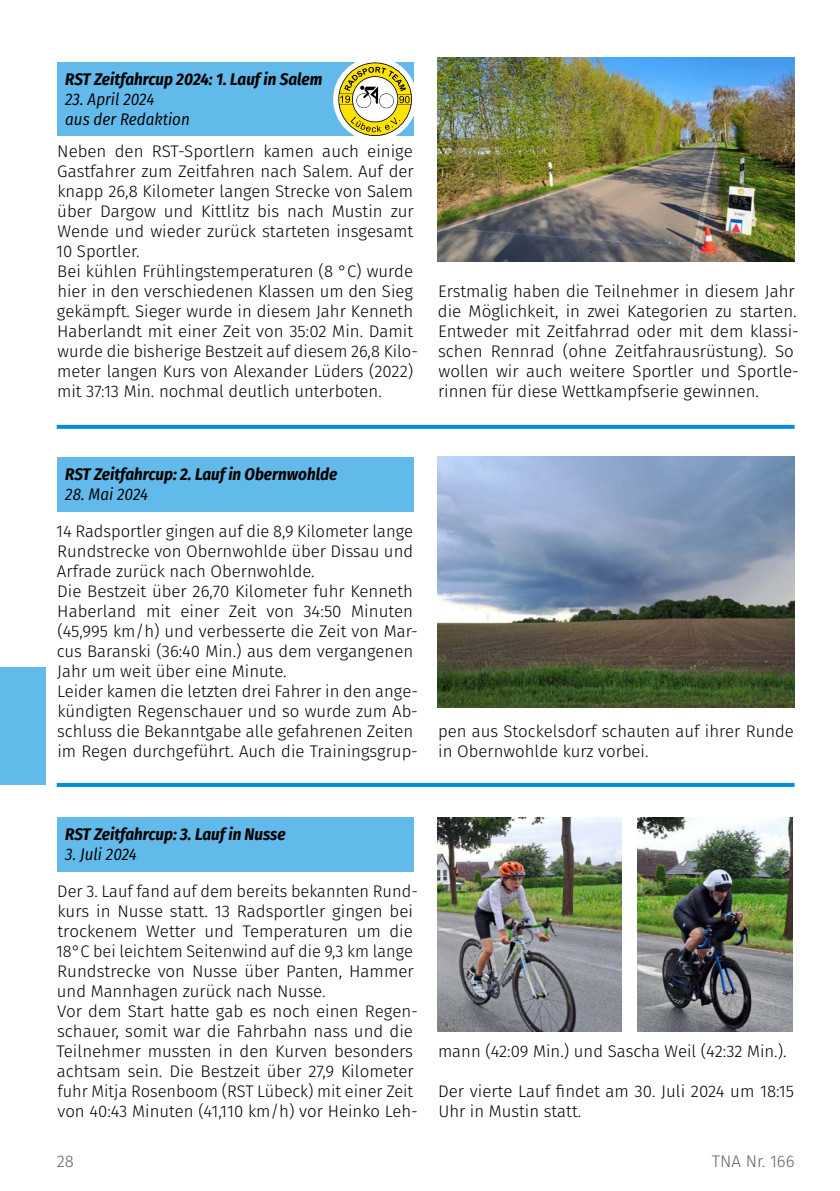
<style>
.page{position:relative;width:840px;height:1191px;background:#fff}
.page>*{position:absolute;margin:0;border:0;box-sizing:border-box;transform-origin:0 0}
.t1{font:300 16.8px/20px "Fira Sans";color:#000}
.t2{font:italic 700 16.8px "Fira Sans Condensed";color:#000}
.t3{font:italic 16.8px/20px "Fira Sans Condensed";color:#000}
.t4{font:300 16.8px "Fira Sans";color:#646363}
</style>
<div class="page">
<div style="left:0;top:667px;width:45px;height:118px;background:#62baea"></div>
<div style="left:57px;top:63px;width:356px;height:73px;background:#62baea"></div>
<svg style="left:338px;top:62px;width:74px;height:74px;background:#cac77a"></svg>
<div style="left:333px;top:57px;width:84px;height:84px;border:4px solid #fff;border-radius:50%"></div>
<div style="left:57px;top:457px;width:356px;height:54px;background:#62baea"></div>
<div style="left:57px;top:817px;width:356px;height:54px;background:#62baea"></div>
<img style="left:437px;top:817px;width:184px;height:214px">
<img style="left:637px;top:817px;width:155px;height:214px">
<img style="left:437px;top:57px;width:357px;height:204px">
<img style="left:437px;top:457px;width:357px;height:250px">
<svg style="left:57px;top:425px;width:737px;height:4px;background:#0994d8"></svg>
<svg style="left:57px;top:783px;width:737px;height:4px;background:#0391d7"></svg>
<p class="t2" style="left:65px;top:65px;width:258px">RST Zeitfahrcup 2024: 1. Lauf in Salem</p>
<p class="t3" style="left:65px;top:89px;width:126px">23. April 2024<br>aus der Redaktion</p>
<p class="t1" style="left:56px;top:141px;width:363px">Neben den RST-Sportlern kamen auch einige Gastfahrer zum Zeitfahren nach Salem. Auf der knapp 26,8 Kilometer langen Strecke von Salem über Dargow und Kittlitz bis nach Mustin zur Wende und wieder zurück starteten insgesamt 10 Sportler.<br>Bei kühlen Frühlingstemperaturen (8 °C) wurde hier in den verschiedenen Klassen um den Sieg gekämpft. Sieger wurde in diesem Jahr Kenneth Haberlandt mit einer Zeit von 35:02 Min. Damit wurde die bisherige Bestzeit auf diesem 26,8 Kilo&shy;meter langen Kurs von Alexander Lüders (2022) mit 37:13 Min. nochmal deutlich unterboten.</p>
<p class="t1" style="left:437px;top:281px;width:362px">Erstmalig haben die Teilnehmer in diesem Jahr die Möglichkeit, in zwei Kategorien zu starten.<br>Entweder mit Zeitfahrrad oder mit dem klassi&shy;schen Rennrad (ohne Zeitfahrausrüstung). So wollen wir auch weitere Sportler und Sportle&shy;rinnen für diese Wettkampfserie gewinnen.</p>
<p class="t2" style="left:65px;top:460px;width:273px">RST Zeitfahrcup: 2. Lauf in Obernwohlde</p>
<p class="t3" style="left:65px;top:483px;width:84px">28. Mai 2024</p>
<p class="t1" style="left:56px;top:521px;width:363px">14 Radsportler gingen auf die 8,9 Kilometer lange Rundstrecke von Obernwohlde über Dissau und Arfrade zurück nach Obernwohlde.<br>Die Bestzeit über 26,70 Kilometer fuhr Kenneth Haberland mit einer Zeit von 34:50 Minuten (45,995 km/h) und verbesserte die Zeit von Mar&shy;cus Baranski (36:40 Min.) aus dem vergangenen Jahr um weit über eine Minute.<br>Leider kamen die letzten drei Fahrer in den ange&shy;kündigten Regenschauer und so wurde zum Ab&shy;schluss die Bekanntgabe alle gefahrenen Zeiten im Regen durchgeführt. Auch die Trainingsgrup-</p>
<p class="t1" style="left:438px;top:721px;width:357px">pen aus Stockelsdorf schauten auf ihrer Runde in Obernwohlde kurz vorbei.</p>
<p class="t2" style="left:65px;top:820px;width:222px">RST Zeitfahrcup: 3. Lauf in Nusse</p>
<p class="t3" style="left:65px;top:843px;width:73px">3. Juli 2024</p>
<p class="t1" style="left:56px;top:881px;width:363px">Der 3. Lauf fand auf dem bereits bekannten Rund&shy;kurs in Nusse statt. 13 Radsportler gingen bei trockenem Wetter und Temperaturen um die 18°C bei leichtem Seitenwind auf die 9,3 km lange Rundstrecke von Nusse über Panten, Hammer und Mannhagen zurück nach Nusse.<br>Vor dem Start hatte gab es noch einen Regen&shy;schauer, somit war die Fahrbahn nass und die Teilnehmer mussten in den Kurven besonders achtsam sein. Die Bestzeit über 27,9 Kilometer fuhr Mitja Rosenboom (RST Lübeck) mit einer Zeit von 40:43 Minuten (41,110 km/h) vor Heinko Leh-</p>
<p class="t1" style="left:438px;top:1041px;width:350px">mann (42:09 Min.) und Sascha Weil (42:32 Min.).</p>
<p class="t1" style="left:438px;top:1081px;width:357px">Der vierte Lauf findet am 30. Juli 2024 um 18:15<br>Uhr in Mustin statt.</p>
<p class="t4" style="left:57px;top:1149px;width:19px">28</p>
<p class="t4" style="left:711px;top:1149px;width:84px">TNA Nr. 166</p>
</div>
